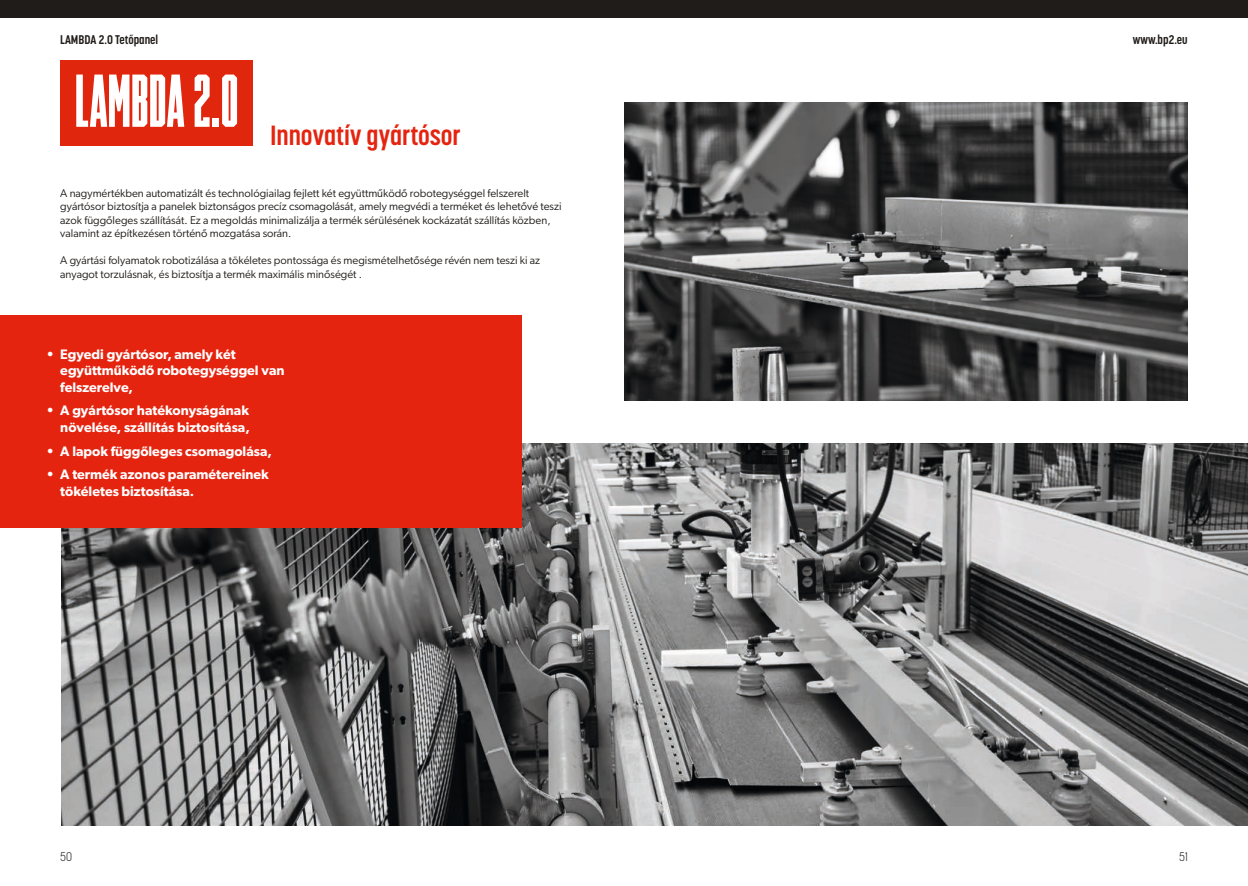
<style>
.page{position:relative;width:1248px;height:886px;background:#fff}
.page>*{position:absolute;margin:0;border:0;box-sizing:border-box;transform-origin:0 0}
.TYTUŁ{font:700 27.5px "Korolev Condensed";color:#e52410}
.t1{font:600 13.75px/16.5px "Gibson";color:#fff}
.t2{font:700 12.5px "Korolev Condensed";color:#1f1c19}
.t3{font:300 12.5px "Korolev Condensed";color:#1f1c19}
.t4{font:11.25px/13.5px "Gibson";color:#1f1c19}
</style>
<div class="page">
<div style="left:0;top:0;width:1247px;height:18px;background:#1f1c19"></div>
<div style="left:60px;top:60px;width:193px;height:85px;background:#e1260e"></div>
<svg style="left:76px;top:75px;width:108px;height:52px"></svg>
<svg style="left:194px;top:75px;width:15px;height:52px"></svg>
<div style="left:212px;top:118px;width:7px;height:9px;background:#fff"></div>
<svg style="left:222px;top:75px;width:15px;height:52px"></svg>
<img style="left:61px;top:443px;width:1186px;height:383px">
<img style="left:624px;top:103px;width:563px;height:297px">
<div style="left:0;top:315px;width:521px;height:213px;background:#e52410"></div>
<p class="t2" style="left:60px;top:32px;width:99px">LAMBDA 2.0 Tetőpanel</p>
<p class="t2" style="left:1132px;top:32px;width:56px">www.bp2.eu</p>
<p class="TYTUŁ" style="left:270px;top:119px;width:192px">Innovatív gyártósor</p>
<p class="t4" style="left:60px;top:186px;width:503px">A nagymértékben automatizált és technológiailag fejlett két együttműködő robotegységgel felszerelt gyártósor biztosítja a panelek biztonságos precíz csomagolását, amely megvédi a terméket és lehetővé teszi azok függőleges szállítását. Ez a megoldás minimalizálja a termék sérülésének kockázatát szállítás közben, valamint az építkezésen történő mozgatása során.</p>
<p class="t4" style="left:60px;top:254px;width:481px">A gyártási folyamatok robotizálása a tökéletes pontossága és megismételhetősége révén nem teszi ki az anyagot torzulásnak, és biztosítja a termék maximális minőségét .</p>
<p class="t1" style="left:60px;top:345px;width:226px;text-indent:-14px">• Egyedi gyártósor, amely két együttműködő robotegységgel van felszerelve,</p>
<p class="t1" style="left:46px;top:402px;width:205px;text-align:right">• A gyártósor hatékonyságának növelése, szállítás biztosítása,</p>
<p class="t1" style="left:46px;top:442px;width:227px">• A lapok függőleges csomagolása,</p>
<p class="t1" style="left:60px;top:466px;width:210px;text-indent:-14px">• A termék azonos paramétereinek tökéletes biztosítása.</p>
<p class="t3" style="left:60px;top:849px;width:13px">50</p>
<p class="t3" style="left:1178px;top:849px;width:10px">51</p>
</div>
